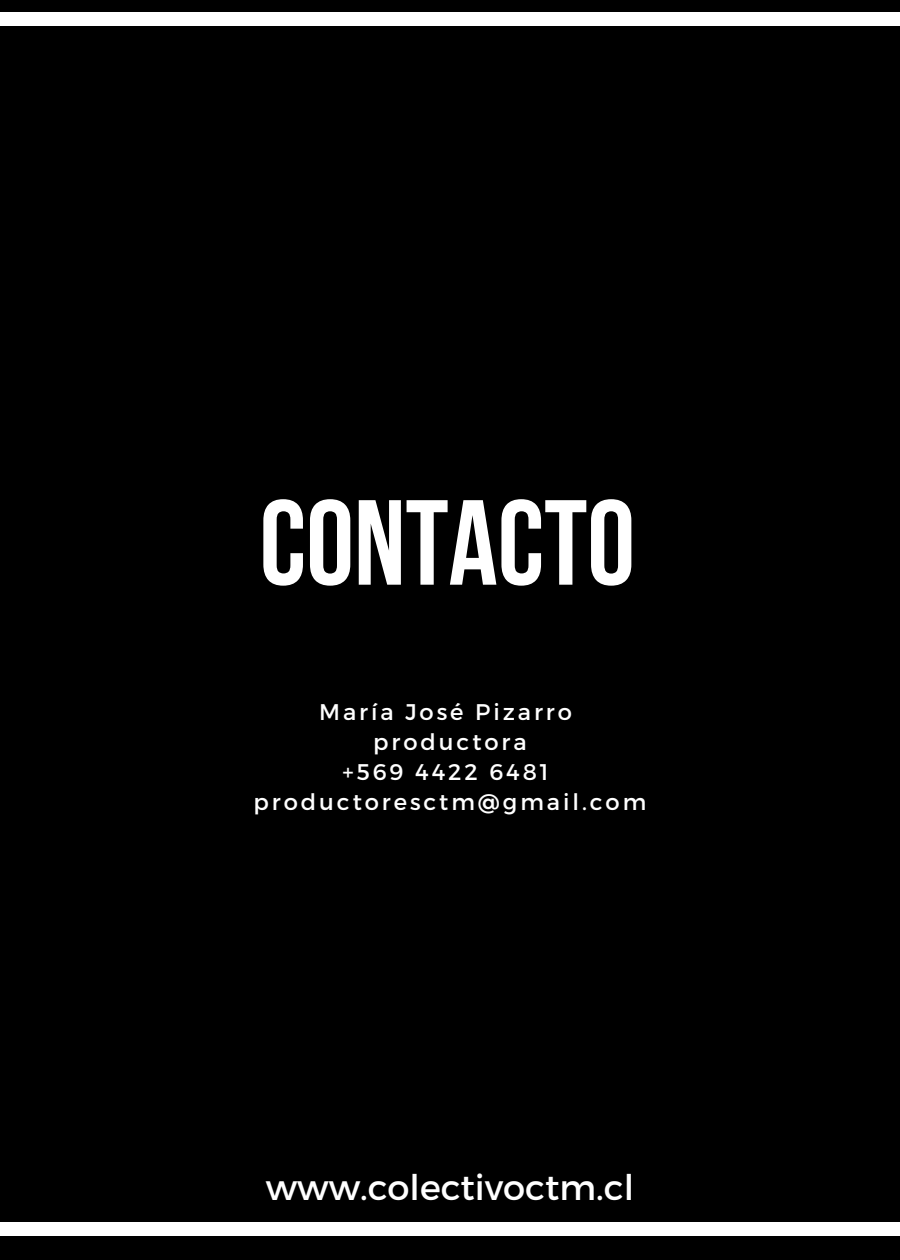
<style>
.page{position:relative;width:900px;height:1260px;background:#000}
.page>*{position:absolute;margin:0;border:0;box-sizing:border-box;transform-origin:0 0}
.t1{font:700 120.75px "Bebas Neue";color:#fff}
.t2{font:35.25px "Montserrat";color:#fff}
.t3{font:22.75px "Montserrat";letter-spacing:.13em;color:#fff}
</style>
<div class="page">
<div style="left:0;top:13px;width:900px;height:13px;background:#fff"></div>
<div style="left:0;top:1223px;width:900px;height:13px;background:#fff"></div>
<p class="t1" style="left:260px;top:494px;width:377px">CONTACTO</p>
<p class="t3" style="left:319px;top:697px;width:254px">María José Pizarro</p>
<p class="t3" style="left:373px;top:727px;width:155px">productora</p>
<p class="t3" style="left:343px;top:757px;width:208px">+569 4422 6481</p>
<p class="t3" style="left:254px;top:787px;width:394px">productoresctm@gmail.com</p>
<p class="t2" style="left:266px;top:1164px;width:370px">www.colectivoctm.cl</p>
</div>
